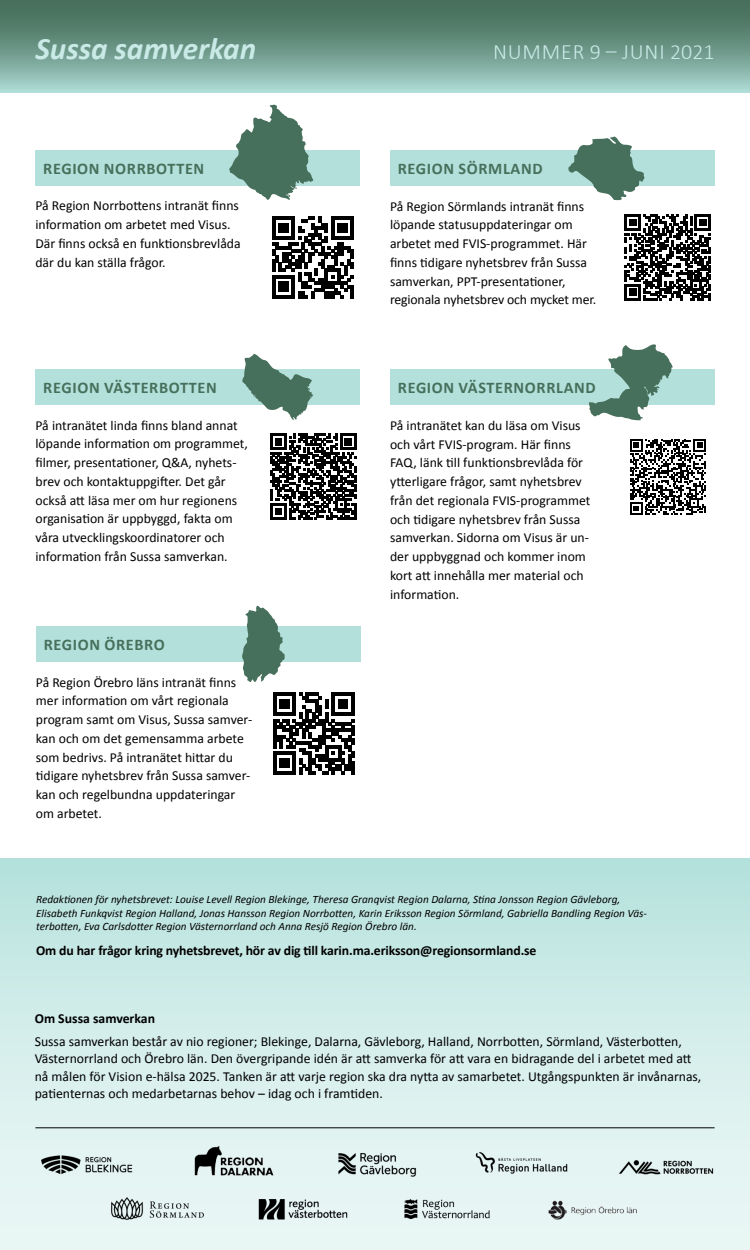
<style>
.page{position:relative;width:750px;height:1250px;background:#fff}
.page>*{position:absolute;margin:0;border:0;box-sizing:border-box;transform-origin:0 0}
.t1{font:italic 700 31.25px "Calibri";color:#c9eae6}
.t2{font:300 21.88px "Calibri";letter-spacing:.04em;color:#c9eae6}
.t3{font:700 16.25px "Calibri";letter-spacing:.04em;color:#47705c}
.t4{font:13.75px/18.8px "Calibri";color:#000}
.t5{font:700 13.75px "Calibri";letter-spacing:-.01em;color:#000}
.t6{font:italic 11.25px/13.5px "Calibri";color:#000}
</style>
<div class="page">
<div style="left:0;top:0;width:750px;height:92px;background:linear-gradient(to bottom,#38604a,#a3d0c9)"></div>
<div style="left:0;top:859px;width:750px;height:391px;background:linear-gradient(to bottom,#b9e3de,#eff9f8)"></div>
<hr style="left:35px;top:1127px;width:680px;height:1px;background:#000">
<img style="left:108px;top:1187px;width:100px;height:42px">
<img style="left:253px;top:1187px;width:99px;height:42px">
<img style="left:36px;top:1142px;width:100px;height:42px">
<img style="left:398px;top:1187px;width:99px;height:42px">
<img style="left:542px;top:1187px;width:100px;height:42px">
<img style="left:327px;top:1142px;width:99px;height:42px">
<img style="left:471px;top:1142px;width:100px;height:42px">
<img style="left:617px;top:1142px;width:98px;height:42px">
<img style="left:182px;top:1142px;width:100px;height:42px">
<svg style="left:272px;top:217px;width:82px;height:81px"></svg>
<svg style="left:625px;top:214px;width:86px;height:86px"></svg>
<svg style="left:630px;top:439px;width:76px;height:76px"></svg>
<svg style="left:270px;top:434px;width:86px;height:86px"></svg>
<svg style="left:273px;top:693px;width:82px;height:81px"></svg>
<div style="left:35px;top:150px;width:325px;height:35px;background:#b3e0db"></div>
<div style="left:36px;top:369px;width:324px;height:36px;background:#b3e0db"></div>
<div style="left:36px;top:626px;width:324px;height:36px;background:#b3e0db"></div>
<div style="left:390px;top:150px;width:324px;height:35px;background:#b3e0db"></div>
<div style="left:390px;top:369px;width:325px;height:36px;background:#b3e0db"></div>
<svg style="left:589px;top:344px;width:84px;height:76px"></svg>
<svg style="left:242px;top:354px;width:71px;height:66px"></svg>
<svg style="left:568px;top:136px;width:76px;height:64px"></svg>
<svg style="left:229px;top:105px;width:84px;height:95px"></svg>
<svg style="left:242px;top:606px;width:43px;height:76px"></svg>
<h1 class="t1" style="left:35px;top:29px;width:222px">Sussa samverkan</h1>
<h2 class="t2" style="left:493px;top:38px;width:223px">NUMMER 9 – JUNI 2021</h2>
<p class="t3" style="left:43px;top:158px;width:163px">REGION NORRBOTTEN</p>
<p class="t4" style="left:35px;top:197px;width:207px">På Region Norrbottens intranät finns information om arbetet med Visus.<br>Där finns också en funktionsbrevlåda där du kan ställa frågor.</p>
<p class="t3" style="left:43px;top:377px;width:175px">REGION VÄSTERBOTTEN</p>
<p class="t4" style="left:36px;top:416px;width:214px">På intranätet linda finns bland annat löpande information om programmet, filmer, presentationer, Q&amp;A, nyhets&shy;brev och kontaktuppgifter. Det går också att läsa mer om hur regionens organisation är uppbyggd, fakta om våra utvecklingskoordinatorer och information från Sussa samverkan.</p>
<p class="t3" style="left:44px;top:634px;width:123px">REGION ÖREBRO</p>
<p class="t4" style="left:36px;top:673px;width:218px">På Region Örebro läns intranät finns mer information om vårt regionala program samt om Visus, Sussa samver&shy;kan och om det gemensamma arbete som bedrivs. På intranätet hittar du tidigare nyhetsbrev från Sussa samver&shy;kan och regelbundna uppdateringar om arbetet.</p>
<p class="t3" style="left:398px;top:158px;width:146px">REGION SÖRMLAND</p>
<p class="t4" style="left:390px;top:197px;width:208px">På Region Sörmlands intranät finns löpande statusuppdateringar om arbetet med FVIS-programmet. Här finns tidigare nyhetsbrev från Sussa samverkan, PPT-presentationer, regionala nyhetsbrev och mycket mer.</p>
<p class="t3" style="left:398px;top:377px;width:199px">REGION VÄSTERNORRLAND</p>
<p class="t4" style="left:390px;top:416px;width:202px">På intranätet kan du läsa om Visus och vårt FVIS-program. Här finns<br>FAQ, länk till funktionsbrevlåda för ytterligare frågor, samt nyhetsbrev från det regionala FVIS-programmet och tidigare nyhetsbrev från Sussa samverkan. Sidorna om Visus är un&shy;der uppbyggnad och kommer inom kort att innehålla mer material och information.</p>
<p class="t6" style="left:36px;top:893px;width:612px">Redaktionen för nyhetsbrevet: Louise Levell Region Blekinge, Theresa Granqvist Region Dalarna, Stina Jonsson Region Gävleborg,<br>Elisabeth Funkqvist Region Halland, Jonas Hansson Region Norrbotten, Karin Eriksson Region Sörmland, Gabriella Bandling Region Väs&shy;terbotten, Eva Carlsdotter Region Västernorrland och Anna Resjö Region Örebro län.</p>
<p class="t5" style="left:36px;top:942px;width:502px">Om du har frågor kring nyhetsbrevet, hör av dig till karin.ma.eriksson@regionsormland.se</p>
<p class="t5" style="left:35px;top:1010px;width:122px">Om Sussa samverkan</p>
<p class="t4" style="left:35px;top:1033px;width:668px;line-height:17.5px">Sussa samverkan består av nio regioner; Blekinge, Dalarna, Gävleborg, Halland, Norrbotten, Sörmland, Västerbotten, Västernorrland och Örebro län. Den övergripande idén är att samverka för att vara en bidragande del i arbetet med att nå målen för Vision e-hälsa 2025. Tanken är att varje region ska dra nytta av samarbetet. Utgångspunkten är invånarnas, patienternas och medarbetarnas behov – idag och i framtiden.</p>
</div>
